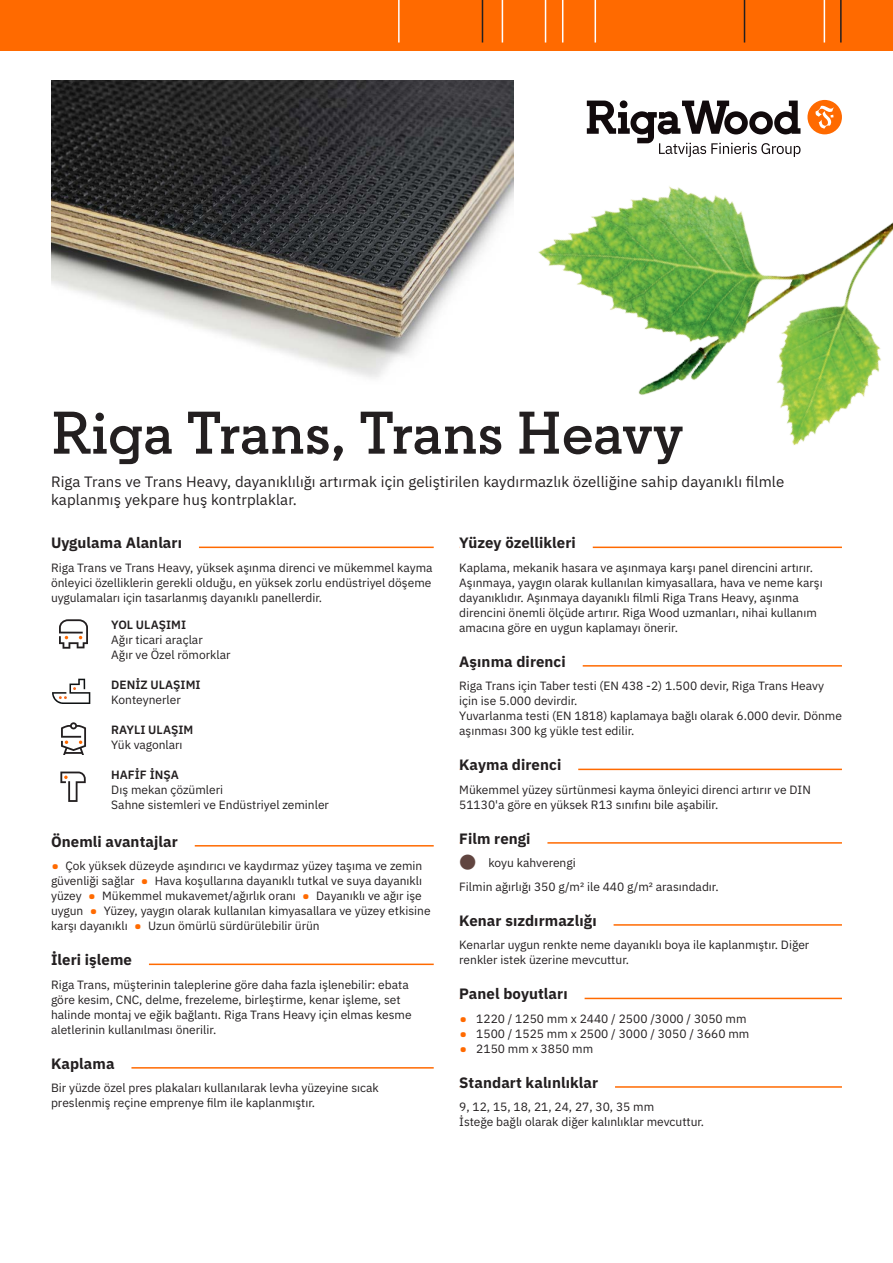
<style>
.page{position:relative;width:893px;height:1263px;background:#fff}
.page>*{position:absolute;margin:0;border:0;box-sizing:border-box;transform-origin:0 0}
.Nosaukums{font:600 60px "Regular Slab";letter-spacing:.005em;color:#231f20}
.Sadaļa{font:700 15px "IBM Plex Sans";letter-spacing:.005em;color:#231f20}
.ievadteksts{font:15px/18px "IBM Plex Sans";letter-spacing:.005em;color:#231f20}
.pamatteksts__6{font:12px/15px "IBM Plex Sans";color:#231f20}
.pamatteksts__3{font:12px/15px "IBM Plex Sans";color:#231f20;text-align:justify}
.tabula{font:12px "IBM Plex Sans";color:#231f20}
.Virsraksts_tabulā{font:600 12px "IBM Plex Sans";color:#231f20}
.s1{font-size:21px;color:#ff6a00}
</style>
<div class="page">
<div style="left:0;top:0;width:893px;height:51px;background:#ff6a00"></div>
<hr style="left:398px;top:0;width:2px;height:43px;background:#fff">
<img style="left:475px;top:0;width:418px;height:549px">
<hr style="left:51px;top:547px;width:383px;height:1px;background:#ff6a00">
<div style="left:51px;top:544px;width:148px;height:7px;background:#fff"></div>
<hr style="left:51px;top:845px;width:383px;height:1px;background:#ff6a00">
<div style="left:51px;top:842px;width:144px;height:8px;background:#fff"></div>
<hr style="left:51px;top:963px;width:383px;height:2px;background:#ff6a00">
<div style="left:51px;top:961px;width:98px;height:7px;background:#fff"></div>
<hr style="left:51px;top:1067px;width:383px;height:1px;background:#ff6a00">
<div style="left:51px;top:1064px;width:80px;height:8px;background:#fff"></div>
<hr style="left:459px;top:547px;width:383px;height:1px;background:#ff6a00">
<div style="left:459px;top:544px;width:134px;height:7px;background:#fff"></div>
<hr style="left:459px;top:665px;width:383px;height:2px;background:#ff6a00">
<div style="left:459px;top:662px;width:124px;height:8px;background:#fff"></div>
<hr style="left:459px;top:769px;width:383px;height:1px;background:#ff6a00">
<div style="left:459px;top:766px;width:119px;height:7px;background:#fff"></div>
<hr style="left:459px;top:842px;width:383px;height:2px;background:#ff6a00">
<div style="left:459px;top:839px;width:88px;height:8px;background:#fff"></div>
<hr style="left:459px;top:924px;width:383px;height:2px;background:#ff6a00">
<div style="left:459px;top:921px;width:155px;height:8px;background:#fff"></div>
<hr style="left:459px;top:998px;width:383px;height:1px;background:#ff6a00">
<div style="left:459px;top:995px;width:126px;height:7px;background:#fff"></div>
<hr style="left:459px;top:1086px;width:383px;height:2px;background:#ff6a00">
<div style="left:459px;top:1083px;width:156px;height:8px;background:#fff"></div>
<svg style="left:59px;top:619px;width:29px;height:30px"></svg>
<svg style="left:52px;top:679px;width:38px;height:25px"></svg>
<svg style="left:61px;top:722px;width:25px;height:33px"></svg>
<svg style="left:60px;top:771px;width:26px;height:31px"></svg>
<img style="left:51px;top:81px;width:463px;height:303px">
<p class="Nosaukums" style="left:51px;top:396px;width:634px">Riga Trans, Trans Heavy</p>
<p class="ievadteksts" style="left:51px;top:471px;width:735px">Riga Trans ve Trans Heavy, dayanıklılığı artırmak için geliştirilen kaydırmazlık özelliğine sahip dayanıklı filmle kaplanmış yekpare huş kontrplaklar.</p>
<p class="Sadaļa" style="left:51px;top:531px;width:132px">Uygulama Alanları</p>
<p class="pamatteksts__3" style="left:51px;top:559px;width:383px">Riga Trans ve Trans Heavy, yüksek aşınma direnci ve mükemmel kayma önleyici özelliklerin gerekli olduğu, en yüksek zorlu endüstriyel döşeme uygulamaları için tasarlanmış dayanıklı panellerdir.</p>
<p class="Virsraksts_tabulā" style="left:111px;top:615px;width:76px">YOL ULAŞIMI</p>
<p class="tabula" style="left:111px;top:630px;width:93px">Ağır ticari araçlar</p>
<p class="tabula" style="left:111px;top:645px;width:121px">Ağır ve Özel römorklar</p>
<p class="Virsraksts_tabulā" style="left:111px;top:675px;width:91px">DENİZ ULAŞIMI</p>
<p class="tabula" style="left:111px;top:690px;width:71px">Konteynerler</p>
<p class="Virsraksts_tabulā" style="left:111px;top:720px;width:83px">RAYLI ULAŞIM</p>
<p class="tabula" style="left:111px;top:735px;width:73px">Yük vagonları</p>
<p class="Virsraksts_tabulā" style="left:111px;top:765px;width:69px">HAFİF İNŞA</p>
<p class="tabula" style="left:111px;top:780px;width:113px">Dış mekan çözümleri</p>
<p class="tabula" style="left:111px;top:795px;width:219px">Sahne sistemleri ve Endüstriyel zeminler</p>
<p class="Sadaļa" style="left:51px;top:829px;width:128px">Önemli avantajlar</p>
<p class="pamatteksts__6" style="left:51px;top:857px;width:381px"><span class="s1">•</span> Çok yüksek düzeyde aşındırıcı ve kaydırmaz yüzey taşıma ve zemin güvenliği sağlar <span class="s1">•</span> Hava koşullarına dayanıklı tutkal ve suya dayanıklı yüzey <span class="s1">•</span> Mükemmel mukavemet/ağırlık oranı <span class="s1">•</span> Dayanıklı ve ağır işe uygun <span class="s1">•</span> Yüzey, yaygın olarak kullanılan kimyasallara ve yüzey etkisine karşı dayanıklı <span class="s1">•</span> Uzun ömürlü sürdürülebilir ürün</p>
<p class="Sadaļa" style="left:51px;top:948px;width:83px">İleri işleme</p>
<p class="pamatteksts__6" style="left:51px;top:976px;width:362px">Riga Trans, müşterinin taleplerine göre daha fazla işlenebilir: ebata göre kesim, CNC, delme, frezeleme, birleştirme, kenar işleme, set halinde montaj ve eğik bağlantı. Riga Trans Heavy için elmas kesme aletlerinin kullanılması önerilir.</p>
<p class="Sadaļa" style="left:51px;top:1051px;width:65px">Kaplama</p>
<p class="pamatteksts__6" style="left:51px;top:1079px;width:329px">Bir yüzde özel pres plakaları kullanılarak levha yüzeyine sıcak preslenmiş reçine emprenye film ile kaplanmıştır.</p>
<p class="Sadaļa" style="left:459px;top:531px;width:118px">Yüzey özellikleri</p>
<p class="pamatteksts__6" style="left:459px;top:559px;width:365px">Kaplama, mekanik hasara ve aşınmaya karşı panel direncini artırır.<br>Aşınmaya, yaygın olarak kullanılan kimyasallara, hava ve neme karşı dayanıklıdır. Aşınmaya dayanıklı filmli Riga Trans Heavy, aşınma direncini önemli ölçüde artırır. Riga Wood uzmanları, nihai kullanım amacına göre en uygun kaplamayı önerir.</p>
<p class="Sadaļa" style="left:459px;top:649px;width:108px">Aşınma direnci</p>
<p class="pamatteksts__6" style="left:459px;top:677px;width:366px">Riga Trans için Taber testi (EN 438 -2) 1.500 devir, Riga Trans Heavy için ise 5.000 devirdir.</p>
<p class="pamatteksts__6" style="left:459px;top:707px;width:384px">Yuvarlanma testi (EN 1818) kaplamaya bağlı olarak 6.000 devir. Dönme aşınması 300 kg yükle test edilir.</p>
<p class="Sadaļa" style="left:459px;top:753px;width:104px">Kayma direnci</p>
<p class="pamatteksts__6" style="left:459px;top:781px;width:353px">Mükemmel yüzey sürtünmesi kayma önleyici direnci artırır ve DIN<br>51130'a göre en yüksek R13 sınıfını bile aşabilir.</p>
<p class="Sadaļa" style="left:459px;top:826px;width:73px">Film rengi</p>
<p class="pamatteksts__3" style="left:488px;top:854px;width:89px">koyu kahverengi</p>
<p class="pamatteksts__6" style="left:459px;top:878px;width:261px">Filmin ağırlığı 350 g/m² ile 440 g/m² arasındadır.</p>
<p class="Sadaļa" style="left:459px;top:908px;width:139px">Kenar sızdırmazlığı</p>
<p class="pamatteksts__6" style="left:459px;top:936px;width:352px">Kenarlar uygun renkte neme dayanıklı boya ile kaplanmıştır. Diğer renkler istek üzerine mevcuttur.</p>
<p class="Sadaļa" style="left:459px;top:982px;width:110px">Panel boyutları</p>
<p class="pamatteksts__6" style="left:459px;top:1010px;width:289px"><span class="s1">•</span> 1220 / 1250 mm x 2440 / 2500 /3000 / 3050 mm</p>
<p class="pamatteksts__6" style="left:459px;top:1025px;width:292px"><span class="s1">•</span> 1500 / 1525 mm x 2500 / 3000 / 3050 / 3660 mm</p>
<p class="pamatteksts__6" style="left:459px;top:1040px;width:135px"><span class="s1">•</span> 2150 mm x 3850 mm</p>
<p class="Sadaļa" style="left:459px;top:1070px;width:140px">Standart kalınlıklar</p>
<p class="pamatteksts__6" style="left:459px;top:1098px;width:196px">9, 12, 15, 18, 21, 24, 27, 30, 35 mm</p>
<p class="pamatteksts__6" style="left:459px;top:1113px;width:246px">İsteğe bağlı olarak diğer kalınlıklar mevcuttur.</p>
</div>
